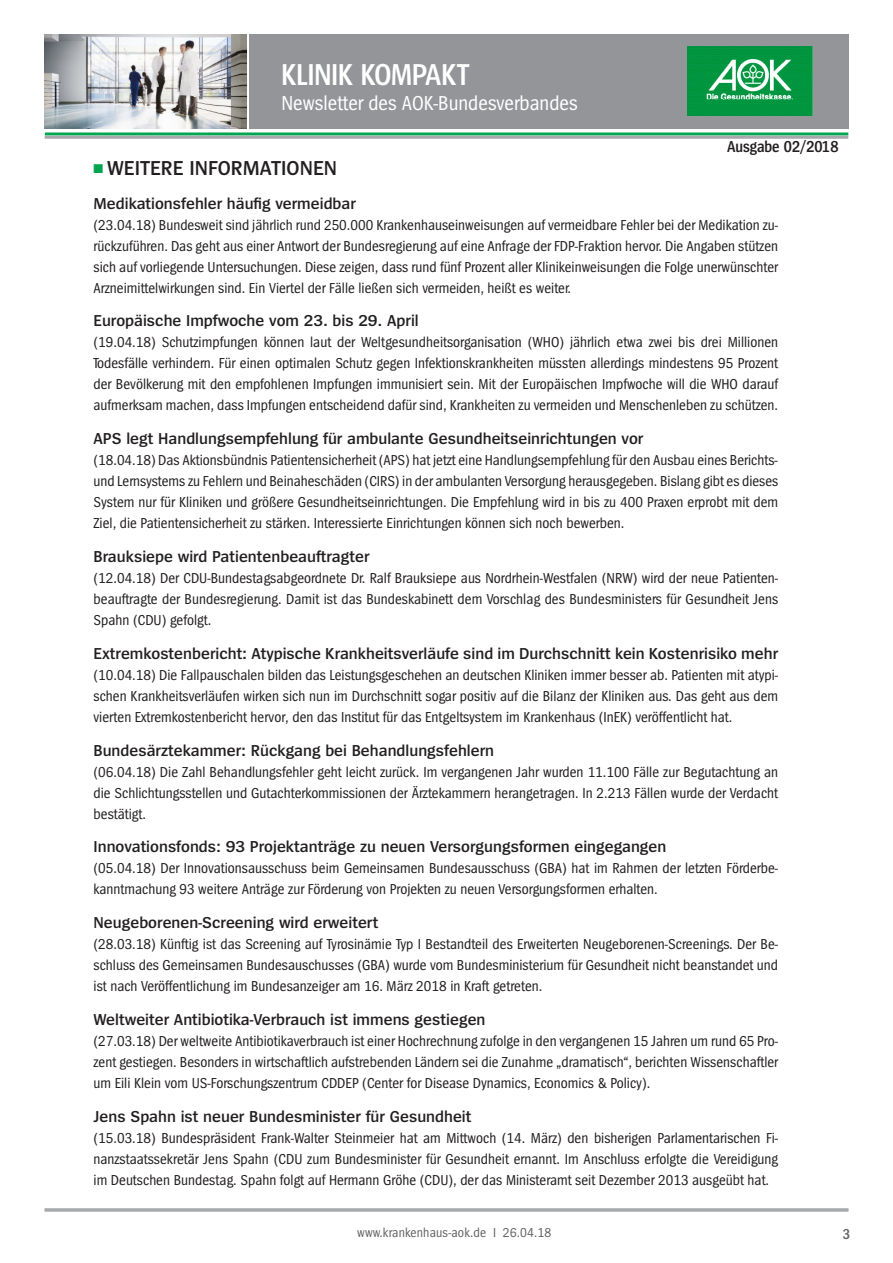
<style>
.page{position:relative;width:893px;height:1263px;background:#fff}
.page>*{position:absolute;margin:0;border:0;box-sizing:border-box;transform-origin:0 0}
.t1{font:600 31.5px "Spiegel Cd";color:#fff}
.t2{font:21px "Spiegel Cd";color:#fff}
.t3{font:600 21px "Spiegel";color:#231f20}
._01_1_Zwischenübersc{font:600 16.5px "Spiegel";color:#231f20}
.t4{font:600 16.5px "Spiegel Cd";color:#231f20}
._02_Fließtext{font:15px/21px "Spiegel Cd";color:#231f20;text-align:justify}
.t5{font:600 15px "Spiegel Cd";color:#636366}
.t6{font:13.5px "Spiegel Cd";letter-spacing:.01em;color:#636366}
.s1{color:#00a54f}
</style>
<div class="page">
<div style="left:249px;top:34px;width:599px;height:94px;background:#939598"></div>
<img style="left:45px;top:34px;width:202px;height:94px">
<hr style="left:45px;top:132px;width:803px;height:3px;background:#00a54f">
<img style="left:688px;top:47px;width:124px;height:68px">
<hr style="left:45px;top:136px;width:803px;height:3px;background:#a8a9ad">
<hr style="left:45px;top:1208px;width:803px;height:3px;background:#a8a9ad">
<h1 class="t1" style="left:281px;top:59px;width:190px">KLINIK KOMPAKT</h1>
<h2 class="t2" style="left:281px;top:92px;width:298px">Newsletter des AOK-Bundesverbandes</h2>
<p class="t4" style="left:727px;top:139px;width:113px">Ausgabe 02/2018</p>
<p class="t3" style="left:94px;top:157px;width:245px"><span class="s1">■</span> WEITERE INFORMATIONEN</p>
<p class="_01_1_Zwischenübersc" style="left:94px;top:195px;width:264px">Medikationsfehler häufig vermeidbar</p>
<p class="_02_Fließtext" style="left:94px;top:215px;width:686px">(23.04.18) Bundesweit sind jährlich rund 250.000 Krankenhauseinweisungen auf vermeidbare Fehler bei der Medikation zu&shy;rückzuführen. Das geht aus einer Antwort der Bundesregierung auf eine Anfrage der FDP-Fraktion hervor. Die Angaben stützen sich auf vorliegende Untersuchungen. Diese zeigen, dass rund fünf Prozent aller Klinikeinweisungen die Folge unerwünschter Arzneimittelwirkungen sind. Ein Viertel der Fälle ließen sich vermeiden, heißt es weiter.</p>
<p class="_01_1_Zwischenübersc" style="left:94px;top:313px;width:327px">Europäische Impfwoche vom 23. bis 29. April</p>
<p class="_02_Fließtext" style="left:94px;top:332px;width:686px">(19.04.18) Schutzimpfungen können laut der Weltgesundheitsorganisation (WHO) jährlich etwa zwei bis drei Millionen Todesfälle verhindern. Für einen optimalen Schutz gegen Infektionskrankheiten müssten allerdings mindestens 95 Prozent der Bevölkerung mit den empfohlenen Impfungen immunisiert sein. Mit der Europäischen Impfwoche will die WHO darauf aufmerksam machen, dass Impfungen entscheidend dafür sind, Krankheiten zu vermeiden und Menschenleben zu schützen.</p>
<p class="_01_1_Zwischenübersc" style="left:94px;top:430px;width:551px">APS legt Handlungsempfehlung für ambulante Gesundheitseinrichtungen vor</p>
<p class="_02_Fließtext" style="left:94px;top:450px;width:686px">(18.04.18) Das Aktionsbündnis Patientensicherheit (APS) hat jetzt eine Handlungsempfehlung für den Ausbau eines Berichts&shy;und Lernsystems zu Fehlern und Beinaheschäden (CIRS) in der ambulanten Versorgung herausgegeben. Bislang gibt es dieses System nur für Kliniken und größere Gesundheitseinrichtungen. Die Empfehlung wird in bis zu 400 Praxen erprobt mit dem Ziel, die Patientensicherheit zu stärken. Interessierte Einrichtungen können sich noch bewerben.</p>
<p class="_01_1_Zwischenübersc" style="left:94px;top:548px;width:278px">Brauksiepe wird Patientenbeauftragter</p>
<p class="_02_Fließtext" style="left:94px;top:568px;width:686px">(12.04.18) Der CDU-Bundestagsabgeordnete Dr. Ralf Brauksiepe aus Nordrhein-Westfalen (NRW) wird der neue Patienten&shy;beauftragte der Bundesregierung. Damit ist das Bundeskabinett dem Vorschlag des Bundesministers für Gesundheit Jens Spahn (CDU) gefolgt.</p>
<p class="_01_1_Zwischenübersc" style="left:94px;top:645px;width:686px">Extremkostenbericht: Atypische Krankheitsverläufe sind im Durchschnitt kein Kostenrisiko mehr</p>
<p class="_02_Fließtext" style="left:94px;top:665px;width:686px">(10.04.18) Die Fallpauschalen bilden das Leistungsgeschehen an deutschen Kliniken immer besser ab. Patienten mit atypi&shy;schen Krankheitsverläufen wirken sich nun im Durchschnitt sogar positiv auf die Bilanz der Kliniken aus. Das geht aus dem vierten Extremkostenbericht hervor, den das Institut für das Entgeltsystem im Krankenhaus (InEK) veröffentlicht hat.</p>
<p class="_01_1_Zwischenübersc" style="left:94px;top:742px;width:402px">Bundesärztekammer: Rückgang bei Behandlungsfehlern</p>
<p class="_02_Fließtext" style="left:94px;top:761px;width:686px">(06.04.18) Die Zahl Behandlungsfehler geht leicht zurück. Im vergangenen Jahr wurden 11.100 Fälle zur Begutachtung an die Schlichtungsstellen und Gutachterkommissionen der Ärztekammern herangetragen. In 2.213 Fällen wurde der Verdacht bestätigt.</p>
<p class="_01_1_Zwischenübersc" style="left:94px;top:838px;width:574px">Innovationsfonds: 93 Projektanträge zu neuen Versorgungsformen eingegangen</p>
<p class="_02_Fließtext" style="left:94px;top:858px;width:686px">(05.04.18) Der Innovationsausschuss beim Gemeinsamen Bundesausschuss (GBA) hat im Rahmen der letzten Förderbe&shy;kanntmachung 93 weitere Anträge zur Förderung von Projekten zu neuen Versorgungsformen erhalten.</p>
<p class="_01_1_Zwischenübersc" style="left:94px;top:914px;width:286px">Neugeborenen-Screening wird erweitert</p>
<p class="_02_Fließtext" style="left:94px;top:934px;width:686px">(28.03.18) Künftig ist das Screening auf Tyrosinämie Typ I Bestandteil des Erweiterten Neugeborenen-Screenings. Der Be&shy;schluss des Gemeinsamen Bundesauschusses (GBA) wurde vom Bundesministerium für Gesundheit nicht beanstandet und ist nach Veröffentlichung im Bundesanzeiger am 16. März 2018 in Kraft getreten.</p>
<p class="_01_1_Zwischenübersc" style="left:94px;top:1011px;width:393px">Weltweiter Antibiotika-Verbrauch ist immens gestiegen</p>
<p class="_02_Fließtext" style="left:94px;top:1031px;width:686px">(27.03.18) Der weltweite Antibiotikaverbrauch ist einer Hochrechnung zufolge in den vergangenen 15 Jahren um rund 65 Pro&shy;zent gestiegen. Besonders in wirtschaftlich aufstrebenden Ländern sei die Zunahme „dramatisch“, berichten Wissenschaftler um Eili Klein vom US-Forschungszentrum CDDEP (Center for Disease Dynamics, Economics &amp; Policy).</p>
<p class="_01_1_Zwischenübersc" style="left:94px;top:1108px;width:379px">Jens Spahn ist neuer Bundesminister für Gesundheit</p>
<p class="_02_Fließtext" style="left:94px;top:1127px;width:686px">(15.03.18) Bundespräsident Frank-Walter Steinmeier hat am Mittwoch (14. März) den bisherigen Parlamentarischen Fi&shy;nanzstaatssekretär Jens Spahn (CDU zum Bundesminister für Gesundheit ernannt. Im Anschluss erfolgte die Vereidigung im Deutschen Bundestag. Spahn folgt auf Hermann Gröhe (CDU), der das Ministeramt seit Dezember 2013 ausgeübt hat.</p>
<p class="t6" style="left:357px;top:1225px;width:196px">www.krankenhaus-aok.de I 26.04.18</p>
<p class="t5" style="left:843px;top:1226px;width:9px">3</p>
</div>
